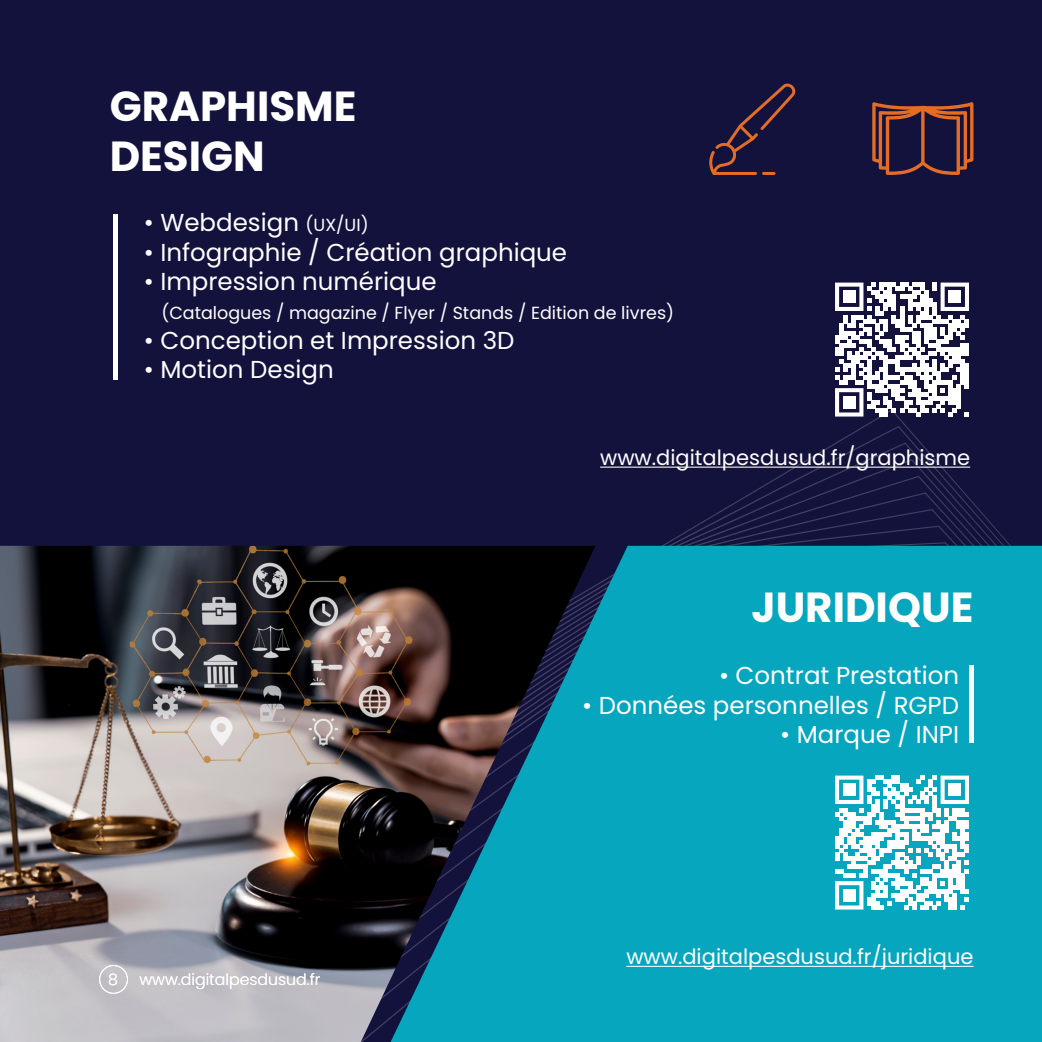
<style>
.page{position:relative;width:1042px;height:1042px;background:#100f3b}
.page>*{position:absolute;margin:0;border:0;box-sizing:border-box;transform-origin:0 0}
.t1{font:700 42px "Poppins";color:#fff}
.t2{font:24.5px "Poppins";color:#fff}
.t3{font:21px "Poppins";color:#fff}
.t4{font:17.5px "Poppins";color:#fff}
.t5{font:300 15.75px "Poppins";color:#fff}
.s1{font-size:17.5px}
</style>
<div class="page">
<hr style="left:600px;top:466px;width:370px;height:2px;background:#fff">
<div style="left:113px;top:215px;width:5px;height:165px;background:#fff"></div>
<img style="left:0;top:546px;width:391px;height:496px">
<svg style="left:391px;top:546px;width:650px;height:496px;background:#0c8a9f"></svg>
<hr style="left:626px;top:966px;width:347px;height:1px;background:#fff">
<hr style="left:969px;top:666px;width:4px;height:77px;background:#fff">
<hr style="left:1041px;top:546px;width:1px;height:496px;background:#e36d26">
<svg style="left:709px;top:83px;width:87px;height:92px"></svg>
<svg style="left:872px;top:102px;width:101px;height:73px"></svg>
<svg style="left:835px;top:283px;width:134px;height:133px"></svg>
<div style="left:843px;top:396px;width:12px;height:12px;background:#fff"></div>
<svg style="left:835px;top:775px;width:134px;height:134px;background:#99dae4"></svg>
<div style="left:843px;top:889px;width:12px;height:12px;background:#fff"></div>
<div style="left:99px;top:965px;width:29px;height:28px;border:1px solid #fff;border-radius:50%"></div>
<p class="t1" style="left:110px;top:82px;width:248px">GRAPHISME</p>
<p class="t1" style="left:110px;top:132px;width:157px">DESIGN</p>
<p class="t2" style="left:144px;top:208px;width:226px">• Webdesign <span class="s1">(UX/UI)</span></p>
<p class="t2" style="left:144px;top:238px;width:425px">• Infographie / Création graphique</p>
<p class="t2" style="left:144px;top:267px;width:294px">• Impression numérique</p>
<p class="t4" style="left:161px;top:303px;width:514px">(Catalogues / magazine / Flyer / Stands / Edition de livres)</p>
<p class="t2" style="left:144px;top:326px;width:372px">• Conception et Impression 3D</p>
<p class="t2" style="left:144px;top:355px;width:191px">• Motion Design</p>
<p class="t3" style="left:600px;top:445px;width:371px">www.digitalpesdusud.fr/graphisme</p>
<p class="t1" style="left:751px;top:583px;width:224px">JURIDIQUE</p>
<p class="t2" style="left:719px;top:661px;width:242px">• Contrat Prestation</p>
<p class="t2" style="left:582px;top:691px;width:378px">• Données personnelles / RGPD</p>
<p class="t2" style="left:780px;top:720px;width:181px">• Marque / INPI</p>
<p class="t5" style="left:108px;top:970px;width:11px">8</p>
<p class="t5" style="left:139px;top:970px;width:183px">www.digitalpesdusud.fr</p>
<p class="t3" style="left:626px;top:944px;width:349px">www.digitalpesdusud.fr/juridique</p>
</div>
